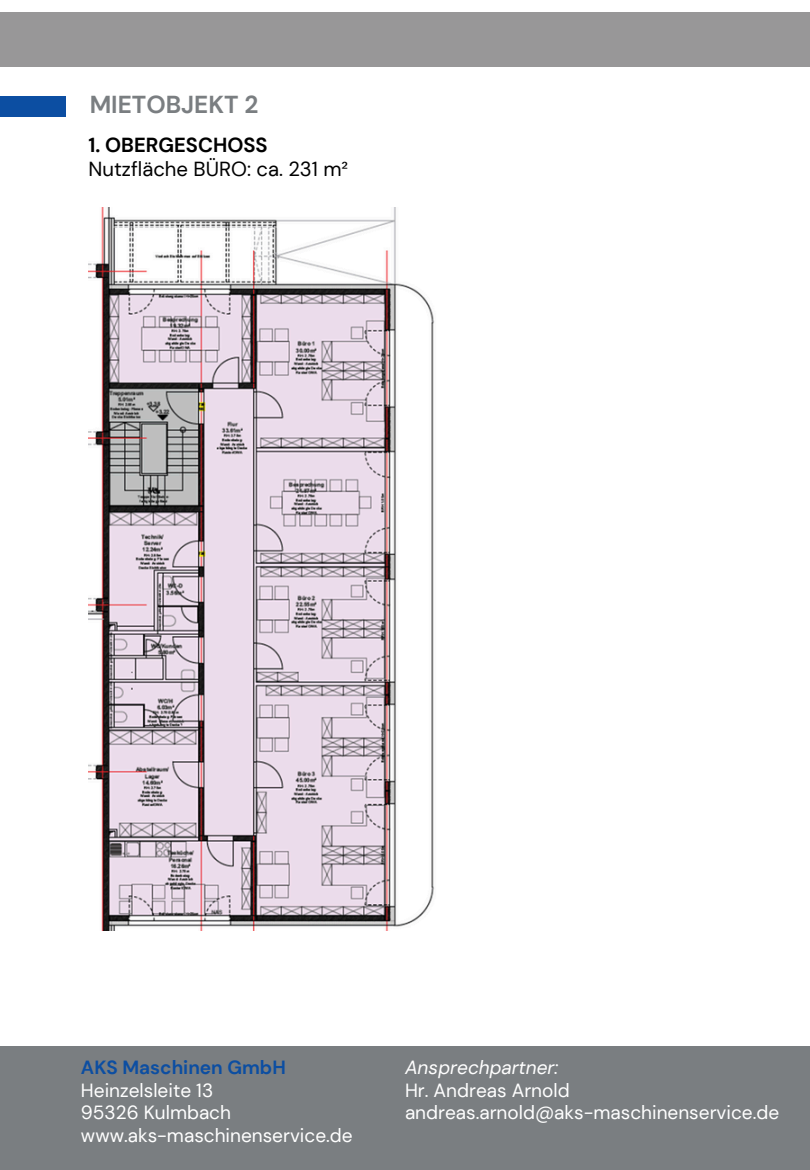
<style>
.page{position:relative;width:810px;height:1170px;background:#fff}
.page>*{position:absolute;margin:0;border:0;box-sizing:border-box;transform-origin:0 0}
.t1{font:700 24.45px "DM Sans";color:#7a7e81}
.t2{font:20.25px "DM Sans";color:#000}
.t3{font:700 20.25px "DM Sans";color:#000}
.t4{font:19.05px/22.5px "DM Sans";color:#fff}
.t5{font:700 19.05px "DM Sans";color:#0c4ea2}
.s1{font-style:italic}
</style>
<div class="page">
<div style="left:0;top:12px;width:810px;height:55px;background:#989798"></div>
<div style="left:0;top:96px;width:66px;height:20px;background:#0c4ea2"></div>
<img style="left:89px;top:208px;width:346px;height:723px">
<div style="left:0;top:1047px;width:810px;height:123px;background:#7a7e81"></div>
<p class="t1" style="left:90px;top:89px;width:170px">MIETOBJEKT 2</p>
<p class="t3" style="left:89px;top:132px;width:181px">1. OBERGESCHOSS</p>
<p class="t2" style="left:89px;top:156px;width:261px">Nutzfläche BÜRO: ca. 231 m²</p>
<p class="t5" style="left:81px;top:1055px;width:206px">AKS Maschinen GmbH</p>
<p class="t4" style="left:81px;top:1079px;width:134px">Heinzelsleite 13</p>
<p class="t4" style="left:81px;top:1102px;width:152px">95326 Kulmbach</p>
<p class="t4" style="left:81px;top:1124px;width:273px">www.aks-maschinenservice.de</p>
<p class="t4" style="left:405px;top:1057px;width:376px"><span class="s1">Ansprechpartner:<br></span>Hr. Andreas Arnold andreas.arnold@aks-maschinenservice.de</p>
</div>
